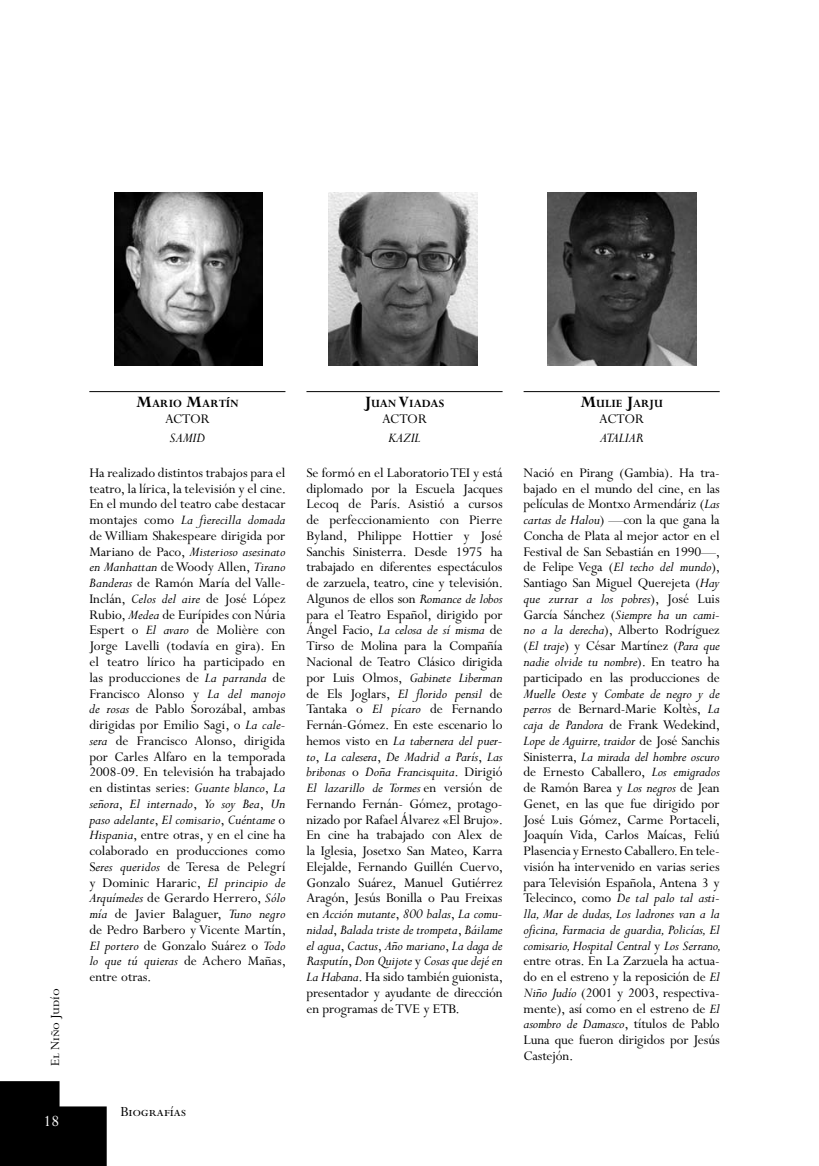
<style>
.page{position:relative;width:819px;height:1166px;background:#fff}
.page>*{position:absolute;margin:0;border:0;box-sizing:border-box;transform-origin:0 0}
.t1{font:17.5px "Perpetua Std";color:#fff}
.t2{font:15.75px "Perpetua Std";color:#000}
.t3{font:14.88px/15.8px "Perpetua Std";letter-spacing:-.01em;color:#000;text-align:justify}
.t4{font:italic 14.88px "Perpetua Std";color:#000}
.t5{font:14px "Perpetua Std";color:#000}
.t6{font:700 12.25px "Perpetua Std";color:#000}
.s1{font-size:17.5px}
.s2{font-style:italic}
</style>
<div class="page">
<svg style="left:0;top:1081px;width:107px;height:85px;background:#222"></svg>
<img style="left:114px;top:192px;width:149px;height:174px">
<hr style="left:89px;top:391px;width:196px;height:1px;background:#000">
<hr style="left:306px;top:391px;width:196px;height:1px;background:#000">
<hr style="left:523px;top:391px;width:196px;height:1px;background:#000">
<img style="left:329px;top:192px;width:148px;height:174px">
<img style="left:547px;top:192px;width:149px;height:174px">
<p class="t5" style="left:48px;top:1066px;width:79px;rotate:-90deg">El Niño Judío</p>
<p class="t1" style="left:43px;top:1111px;width:18px">18</p>
<p class="t6" style="left:136px;top:397px;width:104px"><span class="s1">M</span>ARIO <span class="s1">M</span>ARTÍN</p>
<p class="t3" style="left:165px;top:411px;width:46px">ACTOR</p>
<p class="t4" style="left:170px;top:430px;width:37px">Samid</p>
<p class="t3" style="left:89px;top:465px;width:198px">Ha realizado distintos trabajos para el teatro, la lírica, la televisión y el cine.<br>En el mundo del teatro cabe destacar montajes como <span class="s2">La fierecilla domada </span>de William Shakespeare dirigida por Mariano de Paco, <span class="s2">Misterioso asesinato en Manhattan</span> de Woody Allen, <span class="s2">Tirano Banderas</span> de Ramón María del Valle-Inclán, <span class="s2">Celos del aire</span> de José López Rubio, <span class="s2">Medea</span> de Eurípides con Núria Espert o <span class="s2">El avaro</span> de Molière con Jorge Lavelli (todavía en gira). En el teatro lírico ha participado en las producciones de <span class="s2">La parranda</span> de Francisco Alonso y <span class="s2">La del manojo de rosas</span> de Pablo Sorozábal, ambas dirigidas por Emilio Sagi, o <span class="s2">La cale&shy;sera</span> de Francisco Alonso, dirigida por Carles Alfaro en la temporada 2008-09. En televisión ha trabajado en distintas series: <span class="s2">Guante blanco</span>, <span class="s2">La señora</span>, <span class="s2">El internado</span>, <span class="s2">Yo soy Bea</span>, <span class="s2">Un paso adelante</span>, <span class="s2">El comisario</span>, <span class="s2">Cuéntame</span> o <span class="s2">Hispania</span>, entre otras, y en el cine ha colaborado en producciones como S<span class="s2">eres queridos</span> de Teresa de Pelegrí y Dominic Hararic, <span class="s2">El principio de Arquímedes</span> de Gerardo Herrero, <span class="s2">Sólo mía</span> de Javier Balaguer, <span class="s2">Tuno negro </span>de Pedro Barbero y Vicente Martín, <span class="s2">El portero</span> de Gonzalo Suárez o <span class="s2">Todo lo que tú quieras</span> de Achero Mañas, entre otras.</p>
<p class="t2" style="left:120px;top:1103px;width:67px">Biografías</p>
<p class="t6" style="left:364px;top:397px;width:81px"><span class="s1">J</span>UAN <span class="s1">V</span>IADAS</p>
<p class="t3" style="left:382px;top:411px;width:46px">ACTOR</p>
<p class="t4" style="left:388px;top:430px;width:34px">Kazil</p>
<p class="t3" style="left:306px;top:465px;width:198px">Se formó en el Laboratorio TEI y está diplomado por la Escuela Jacques Lecoq de París. Asistió a cursos de perfeccionamiento con Pierre Byland, Philippe Hottier y José Sanchis Sinisterra. Desde 1975 ha trabajado en diferentes espectáculos de zarzuela, teatro, cine y televisión.<br>Algunos de ellos son <span class="s2">Romance de lobos </span>para el Teatro Español, dirigido por Ángel Facio, <span class="s2">La celosa de sí misma</span> de Tirso de Molina para la Compañía Nacional de Teatro Clásico dirigida por Luis Olmos, <span class="s2">Gabinete Liberman </span>de Els Joglars, <span class="s2">El florido pensil</span> de Tantaka o <span class="s2">El pícaro</span> de Fernando Fernán-Gómez. En este escenario lo hemos visto en <span class="s2">La tabernera del puer&shy;to</span>, <span class="s2">La calesera</span>, <span class="s2">De Madrid a París</span>, <span class="s2">Las bribonas</span> o <span class="s2">Doña Francisquita</span>. Dirigió <span class="s2">El lazarillo de Tormes</span> en versión de Fernando Fernán- Gómez, protago&shy;nizado por Rafael Álvarez «El Brujo».<br>En cine ha trabajado con Alex de la Iglesia, Josetxo San Mateo, Karra Elejalde, Fernando Guillén Cuervo, Gonzalo Suárez, Manuel Gutiérrez Aragón, Jesús Bonilla o Pau Freixas en <span class="s2">Acción mutante</span>, <span class="s2">800 balas</span>, <span class="s2">La comu&shy;nidad</span>, <span class="s2">Balada triste de trompeta</span>, <span class="s2">Báilame el agua</span>, <span class="s2">Cactus</span>, <span class="s2">Año mariano</span>, <span class="s2">La daga de Rasputín</span>, <span class="s2">Don Quijote</span> y <span class="s2">Cosas que dejé en La Habana</span>. Ha sido también guionista, presentador y ayudante de dirección en programas de TVE y ETB.</p>
<p class="t6" style="left:580px;top:397px;width:84px"><span class="s1">M</span>ULIE <span class="s1">J</span>ARJU</p>
<p class="t3" style="left:599px;top:411px;width:46px">ACTOR</p>
<p class="t4" style="left:600px;top:430px;width:45px">Ataliar</p>
<p class="t3" style="left:523px;top:465px;width:199px">Nació en Pirang (Gambia). Ha tra&shy;bajado en el mundo del cine, en las películas de Montxo Armendáriz (<span class="s2">Las cartas de Halou</span>) —con la que gana la Concha de Plata al mejor actor en el Festival de San Sebastián en 1990—, de Felipe Vega (<span class="s2">El techo del mundo</span>), Santiago San Miguel Querejeta (<span class="s2">Hay que zurrar a los pobres</span>), José Luis García Sánchez (<span class="s2">Siempre ha un cami&shy;no a la derecha</span>), Alberto Rodríguez (<span class="s2">El traje</span>) y César Martínez (<span class="s2">Para que nadie olvide tu nombre</span>). En teatro ha participado en las producciones de <span class="s2">Muelle Oeste</span> y <span class="s2">Combate de negro y de perros</span> de Bernard-Marie Koltès, <span class="s2">La caja de Pandora</span> de Frank Wedekind, <span class="s2">Lope de Aguirre, traidor</span> de José Sanchis Sinisterra, <span class="s2">La mirada del hombre oscuro </span>de Ernesto Caballero, <span class="s2">Los emigrados </span>de Ramón Barea y <span class="s2">Los negros</span> de Jean Genet, en las que fue dirigido por José Luis Gómez, Carme Portaceli, Joaquín Vida, Carlos Maícas, Feliú Plasencia y Ernesto Caballero. En tele&shy;visión ha intervenido en varias series para Televisión Española, Antena 3 y Telecinco, como <span class="s2">De tal palo tal asti&shy;lla, Mar de dudas,Los ladrones van a la oficina, Farmacia de guardia, Policías,El comisario,Hospital Central</span> y <span class="s2">Los Serrano, </span>entre otras. En La Zarzuela ha actua&shy;do en el estreno y la reposición de <span class="s2">El Niño Judío</span> (2001 y 2003, respectiva&shy;mente), así como en el estreno de <span class="s2">El asombro de Damasco</span>, títulos de Pablo Luna que fueron dirigidos por Jesús Castejón.</p>
</div>
